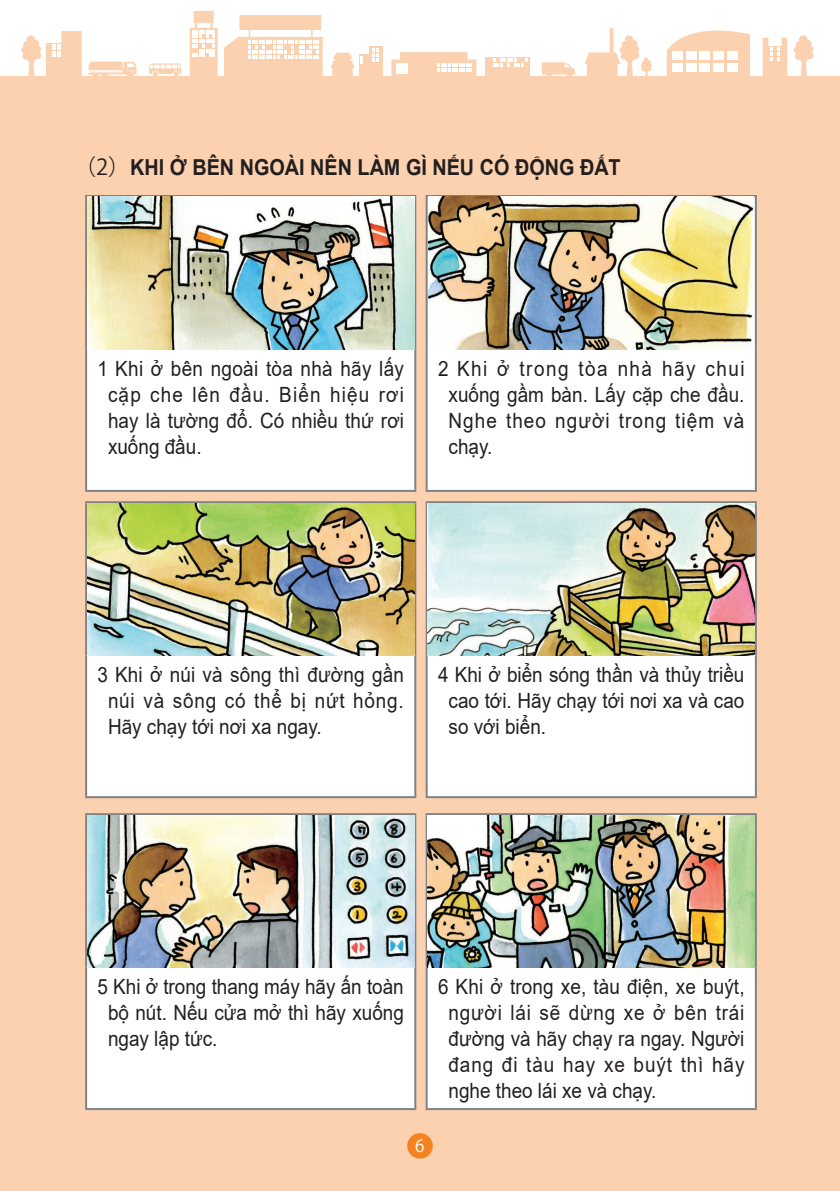
<style>
.page{position:relative;width:840px;height:1191px;background:#fff}
.page>*{position:absolute;margin:0;border:0;box-sizing:border-box;transform-origin:0 0}
.t1{font:700 22px "Arial";color:#231f20;scale:.9 1}
.t2{font:21px/26px "Arial";color:#231f20;text-align:justify;scale:.9 1}
.t3{font:17px "Koz Go Pr 6 N";color:#fff}
.s1{font-family:"Koz Go Pr 6 N";font-weight:400}
</style>
<div class="page">
<div style="left:0;top:0;width:839px;height:1191px;background:#fcd1af"></div>
<hr style="left:839px;top:0;width:1px;height:1191px;background:#fcd1af">
<div style="left:0;top:0;width:839px;height:85px;background:#fff"></div>
<div style="left:369px;top:46px;width:14px;height:30px;background:#fcd1af"></div>
<div style="left:359px;top:54px;width:13px;height:22px;background:#fcd1af"></div>
<svg style="left:360px;top:56px;width:2px;height:8px"></svg>
<svg style="left:372px;top:49px;width:6px;height:12px"></svg>
<svg style="left:762px;top:38px;width:24px;height:38px"></svg>
<svg style="left:331px;top:53px;width:23px;height:23px"></svg>
<svg style="left:189px;top:11px;width:28px;height:65px"></svg>
<div style="left:484px;top:57px;width:45px;height:19px;background:#fcd1af"></div>
<svg style="left:493px;top:59px;width:34px;height:8px"></svg>
<svg style="left:224px;top:15px;width:98px;height:61px"></svg>
<svg style="left:541px;top:62px;width:35px;height:14px"></svg>
<svg style="left:391px;top:52px;width:85px;height:24px"></svg>
<div style="left:396px;top:63px;width:12px;height:11px;background:#fff"></div>
<svg style="left:88px;top:62px;width:49px;height:14px"></svg>
<svg style="left:149px;top:63px;width:32px;height:13px"></svg>
<svg style="left:584px;top:28px;width:67px;height:48px"></svg>
<svg style="left:21px;top:31px;width:61px;height:45px"></svg>
<svg style="left:793px;top:35px;width:20px;height:41px"></svg>
<svg style="left:666px;top:30px;width:83px;height:46px"></svg>
<div style="left:685px;top:63px;width:11px;height:9px;background:#fff"></div>
<div style="left:699px;top:63px;width:10px;height:9px;background:#fff"></div>
<div style="left:712px;top:63px;width:11px;height:9px;background:#fff"></div>
<div style="left:726px;top:63px;width:11px;height:9px;background:#fff"></div>
<div style="left:671px;top:63px;width:11px;height:9px;background:#fff"></div>
<div style="left:685px;top:51px;width:11px;height:9px;background:#fff"></div>
<div style="left:699px;top:51px;width:10px;height:9px;background:#fff"></div>
<div style="left:712px;top:51px;width:11px;height:9px;background:#fff"></div>
<div style="left:726px;top:51px;width:11px;height:9px;background:#fff"></div>
<div style="left:671px;top:51px;width:11px;height:9px;background:#fff"></div>
<div style="left:0;top:76px;width:839px;height:9px;background:#fcd1af"></div>
<div style="left:407px;top:1133px;width:25px;height:25px;background:#f58220;border-radius:50%"></div>
<div style="left:87px;top:349px;width:327px;height:141px;background:#fff"></div>
<div style="left:427px;top:197px;width:327px;height:293px;background:#fff"></div>
<div style="left:87px;top:655px;width:327px;height:141px;background:#fff"></div>
<div style="left:427px;top:655px;width:327px;height:141px;background:#fff"></div>
<div style="left:87px;top:967px;width:327px;height:141px;background:#fff"></div>
<div style="left:427px;top:967px;width:327px;height:141px;background:#fff"></div>
<hr style="left:85px;top:195px;width:331px;height:2px;background:#808285">
<hr style="left:85px;top:197px;width:2px;height:152px;background:#808285">
<hr style="left:414px;top:197px;width:2px;height:152px;background:#808285">
<hr style="left:85px;top:349px;width:2px;height:141px;background:#808285">
<hr style="left:414px;top:349px;width:2px;height:141px;background:#808285">
<hr style="left:85px;top:490px;width:331px;height:2px;background:#808285">
<hr style="left:425px;top:195px;width:331px;height:2px;background:#808285">
<hr style="left:425px;top:197px;width:2px;height:152px;background:#808285">
<hr style="left:754px;top:197px;width:2px;height:152px;background:#808285">
<hr style="left:425px;top:349px;width:2px;height:141px;background:#808285">
<hr style="left:754px;top:349px;width:2px;height:141px;background:#808285">
<hr style="left:425px;top:490px;width:331px;height:2px;background:#808285">
<hr style="left:85px;top:501px;width:331px;height:2px;background:#808285">
<hr style="left:85px;top:503px;width:2px;height:152px;background:#808285">
<hr style="left:414px;top:503px;width:2px;height:152px;background:#808285">
<hr style="left:85px;top:655px;width:2px;height:141px;background:#808285">
<hr style="left:414px;top:655px;width:2px;height:141px;background:#808285">
<hr style="left:85px;top:796px;width:331px;height:2px;background:#808285">
<hr style="left:425px;top:501px;width:331px;height:2px;background:#808285">
<hr style="left:425px;top:503px;width:2px;height:152px;background:#808285">
<hr style="left:754px;top:503px;width:2px;height:152px;background:#808285">
<hr style="left:425px;top:655px;width:2px;height:141px;background:#808285">
<hr style="left:754px;top:655px;width:2px;height:141px;background:#808285">
<hr style="left:425px;top:796px;width:331px;height:2px;background:#808285">
<hr style="left:85px;top:813px;width:331px;height:2px;background:#808285">
<hr style="left:85px;top:815px;width:2px;height:152px;background:#808285">
<hr style="left:414px;top:815px;width:2px;height:152px;background:#808285">
<hr style="left:85px;top:967px;width:2px;height:141px;background:#808285">
<hr style="left:414px;top:967px;width:2px;height:141px;background:#808285">
<hr style="left:85px;top:1108px;width:331px;height:2px;background:#808285">
<hr style="left:425px;top:813px;width:331px;height:2px;background:#808285">
<hr style="left:425px;top:815px;width:2px;height:152px;background:#808285">
<hr style="left:754px;top:815px;width:2px;height:152px;background:#808285">
<hr style="left:425px;top:967px;width:2px;height:141px;background:#808285">
<hr style="left:754px;top:967px;width:2px;height:141px;background:#808285">
<hr style="left:425px;top:1108px;width:331px;height:2px;background:#808285">
<img style="left:87px;top:197px;width:327px;height:152px">
<img style="left:428px;top:197px;width:325px;height:152px">
<img style="left:87px;top:503px;width:327px;height:152px">
<img style="left:427px;top:503px;width:327px;height:152px">
<img style="left:87px;top:815px;width:327px;height:152px">
<img style="left:427px;top:815px;width:327px;height:152px">
<p class="t1" style="left:74px;top:152px;width:608px"><span class="s1">（2）</span>KHI Ở BÊN NGOÀI NÊN LÀM GÌ NẾU CÓ ĐỘNG ĐẤT</p>
<p class="t2" style="left:108px;top:355px;width:330px;text-indent:-11px">1 Khi ở bên ngoài tòa nhà hãy lấy cặp che lên đầu. Biển hiệu rơi hay là tường đổ. Có nhiều thứ rơi xuống đầu.</p>
<p class="t2" style="left:448px;top:355px;width:330px;text-indent:-11px">2 Khi ở trong tòa nhà hãy chui xuống gầm bàn. Lấy cặp che đầu.<br>Nghe theo người trong tiệm và chạy.</p>
<p class="t2" style="left:108px;top:661px;width:330px;text-indent:-11px">3 Khi ở núi và sông thì đường gần núi và sông có thể bị nứt hỏng.<br>Hãy chạy tới nơi xa ngay.</p>
<p class="t2" style="left:448px;top:661px;width:330px;text-indent:-11px">4 Khi ở biển sóng thần và thủy triều cao tới. Hãy chạy tới nơi xa và cao so với biển.</p>
<p class="t2" style="left:108px;top:973px;width:330px;text-indent:-11px">5 Khi ở trong thang máy hãy ấn toàn bộ nút. Nếu cửa mở thì hãy xuống ngay lập tức.</p>
<p class="t2" style="left:448px;top:973px;width:330px;text-indent:-11px">6 Khi ở trong xe, tàu điện, xe buýt, người lái sẽ dừng xe ở bên trái đường và hãy chạy ra ngay. Người đang đi tàu hay xe buýt thì hãy nghe theo lái xe và chạy.</p>
<p class="t3" style="left:415px;top:1136px;width:11px">6</p>
</div>
